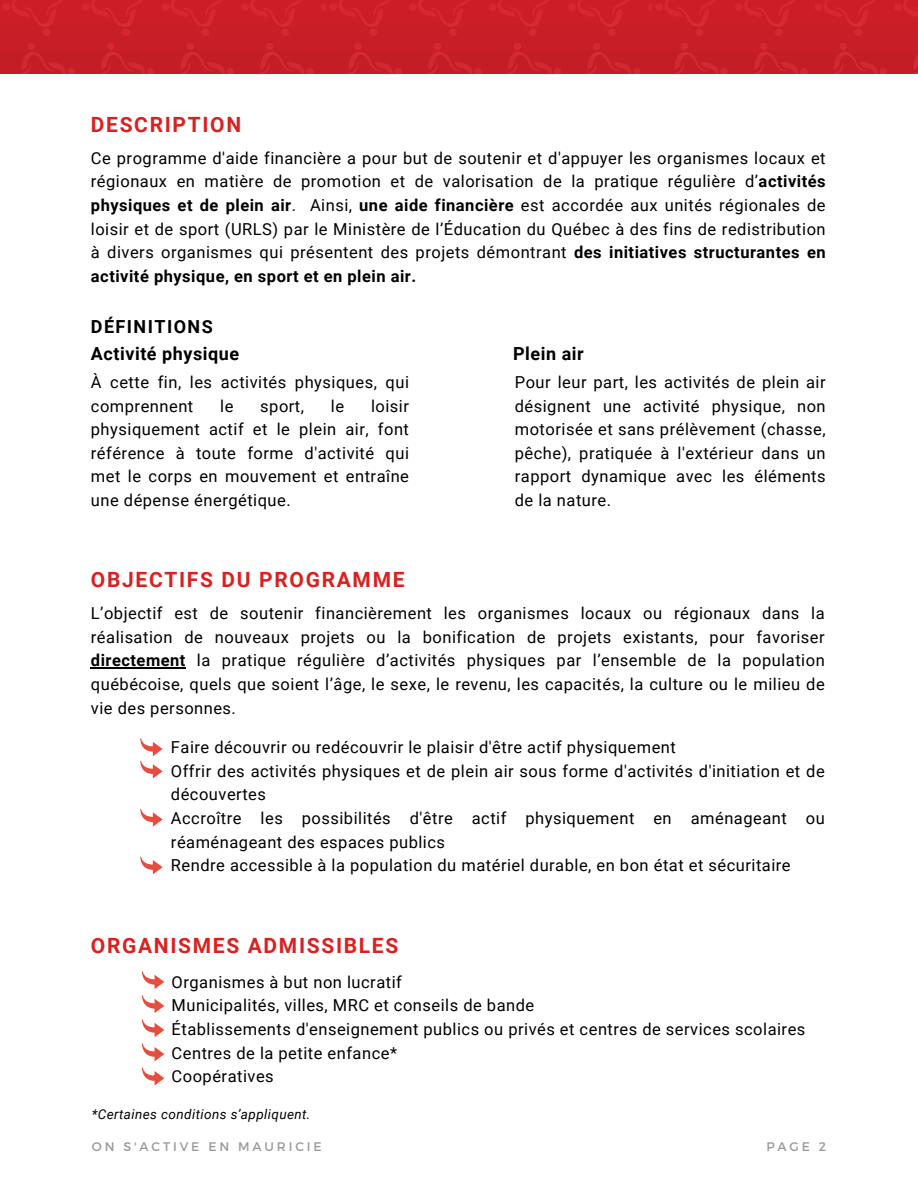
<style>
.page{position:relative;width:918px;height:1188px;background:#fff}
.page>*{position:absolute;margin:0;border:0;box-sizing:border-box;transform-origin:0 0}
.t1{font:700 21px "Roboto";letter-spacing:.08em;color:#db2020}
.t2{font:700 18px "Roboto";letter-spacing:.03em;color:#000}
.t3{font:700 18px "Roboto";letter-spacing:.08em;color:#000}
.t4{font:16.5px/23.7px "Roboto";letter-spacing:.03em;color:#000;text-align:justify}
.t5{font:italic 13.5px "Roboto";letter-spacing:.03em;color:#000}
.t6{font:12.45px "Montserrat";letter-spacing:.23em;color:#999997}
.s1{font-weight:700}
</style>
<div class="page">
<img style="left:0;top:0;width:327px;height:73px">
<img style="left:327px;top:0;width:325px;height:73px">
<img style="left:652px;top:0;width:266px;height:73px">
<svg style="left:142px;top:971px;width:22px;height:18px"></svg>
<svg style="left:142px;top:995px;width:22px;height:18px"></svg>
<svg style="left:142px;top:1019px;width:22px;height:18px"></svg>
<svg style="left:142px;top:1044px;width:22px;height:17px"></svg>
<svg style="left:142px;top:1068px;width:22px;height:17px"></svg>
<svg style="left:140px;top:738px;width:23px;height:41px"></svg>
<svg style="left:140px;top:809px;width:23px;height:18px"></svg>
<svg style="left:140px;top:857px;width:23px;height:17px"></svg>
<hr style="left:91px;top:667px;width:95px;height:2px;background:#000">
<p class="t1" style="left:91px;top:113px;width:152px">DESCRIPTION</p>
<p class="t4" style="left:91px;top:146px;width:736px">Ce programme d'aide financière a pour but de soutenir et d'appuyer les organismes locaux et régionaux en matière de promotion et de valorisation de la pratique régulière d’<span class="s1">activités physiques et de plein air</span>. Ainsi, <span class="s1">une aide financière</span> est accordée aux unités régionales de loisir et de sport (URLS) par le Ministère de l’Éducation du Québec à des fins de redistribution à divers organismes qui présentent des projets démontrant <span class="s1">des initiatives structurantes en activité physique, en sport et en plein air.</span></p>
<p class="t3" style="left:91px;top:317px;width:123px">DÉFINITIONS</p>
<p class="t2" style="left:91px;top:344px;width:150px">Activité physique</p>
<p class="t2" style="left:513px;top:344px;width:72px">Plein air</p>
<p class="t4" style="left:91px;top:371px;width:320px">À cette fin, les activités physiques, qui comprennent</p>
<p class="t4" style="left:91px;top:394px;width:320px;text-indent:280px">loisir physiquement actif et le plein air, font référence à toute forme d'activité qui met le corps en mouvement et entraîne une dépense énergétique.</p>
<p class="t4" style="left:220px;top:394px;width:15px">le</p>
<p class="t4" style="left:260px;top:394px;width:45px">sport,</p>
<p class="t4" style="left:331px;top:394px;width:15px">le</p>
<p class="t4" style="left:515px;top:371px;width:312px">Pour leur part, les activités de plein air désignent une activité physique, non motorisée et sans prélèvement (chasse, pêche), pratiquée à l'extérieur dans un rapport dynamique avec les éléments de la nature.</p>
<h1 class="t1" style="left:91px;top:568px;width:315px">OBJECTIFS DU PROGRAMME</h1>
<p class="t4" style="left:91px;top:602px;width:735px">L’objectif est de soutenir financièrement les organismes locaux ou régionaux dans la réalisation de nouveaux projets ou la bonification de projets existants, pour favoriser <span class="s1">directement</span> la pratique régulière d’activités physiques par l’ensemble de la population québécoise, quels que soient l’âge, le sexe, le revenu, les capacités, la culture ou le milieu de vie des personnes.</p>
<h4 class="t4" style="left:171px;top:736px;width:506px">Faire découvrir ou redécouvrir le plaisir d'être actif physiquement</h4>
<h4 class="t4" style="left:171px;top:759px;width:655px">Offrir des activités physiques et de plein air sous forme d'activités d'initiation et de découvertes</h4>
<h1 class="t4" style="left:171px;top:807px;width:655px">Accroître les possibilités d'être actif physiquement en aménageant ou réaménageant des espaces publics</h1>
<h4 class="t4" style="left:171px;top:854px;width:621px">Rendre accessible à la population du matériel durable, en bon état et sécuritaire</h4>
<p class="t1" style="left:91px;top:933px;width:309px">ORGANISMES ADMISSIBLES</p>
<h1 class="t4" style="left:172px;top:970px;width:232px">Organismes à but non lucratif</h1>
<h4 class="t4" style="left:172px;top:994px;width:364px">Municipalités, villes, MRC et conseils de bande</h4>
<h2 class="t4" style="left:172px;top:1017px;width:635px">Établissements d'enseignement publics ou privés et centres de services scolaires</h2>
<h3 class="t4" style="left:172px;top:1041px;width:227px">Centres de la petite enfance*</h3>
<h3 class="t4" style="left:172px;top:1065px;width:104px">Coopératives</h3>
<p class="t5" style="left:92px;top:1106px;width:220px">*Certaines conditions s’appliquent.</p>
<p class="t6" style="left:92px;top:1138px;width:231px">ON S'ACTIVE EN MAURICIE</p>
<p class="t6" style="left:766px;top:1138px;width:61px">PAGE 2</p>
</div>
